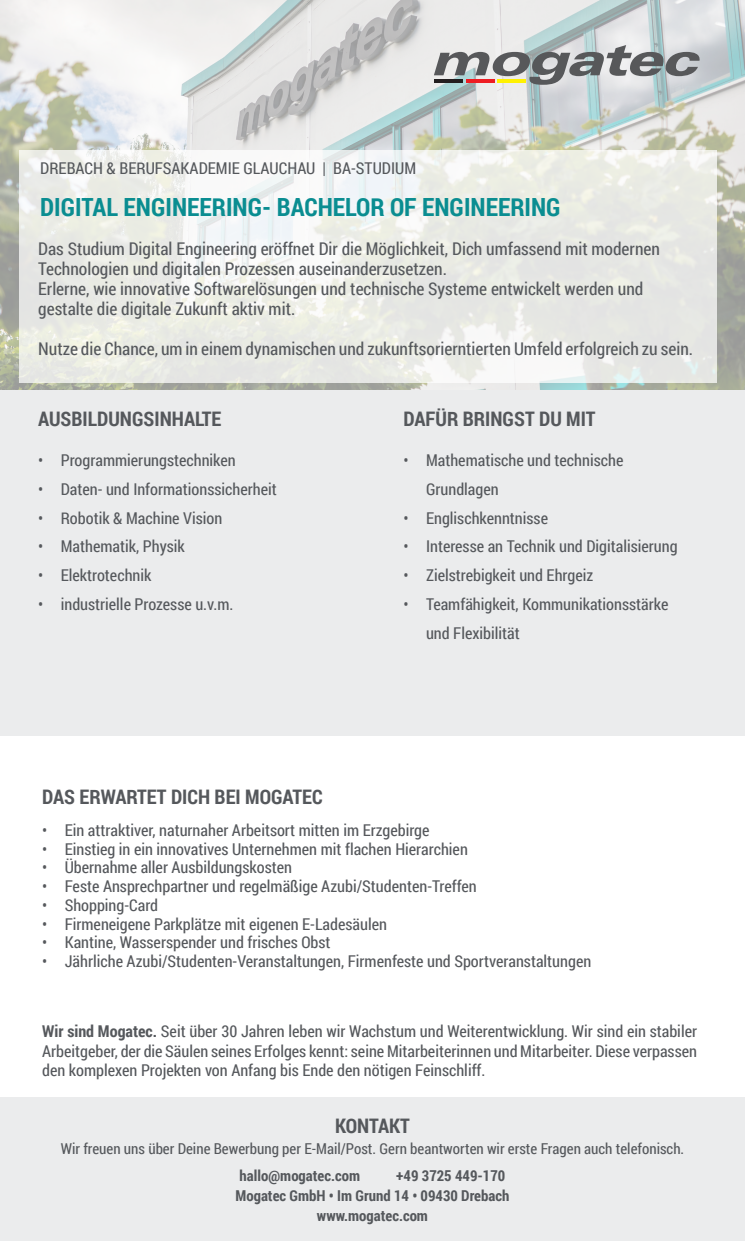
<style>
.page{position:relative;width:745px;height:1241px;background:#fff}
.page>*{position:absolute;margin:0;border:0;box-sizing:border-box;transform-origin:0 0}
.t1{font:700 25px "Roboto Condensed";color:#0a8d91}
.t2{font:700 20px "Roboto Condensed";color:#55585c}
.t3{font:17.5px/20px "Roboto Condensed";color:#55585c}
.t4{font:16.25px/19.5px "Roboto Condensed";color:#55585c}
.t5{font:15px "Roboto Condensed";color:#55585c}
.t6{font:700 15px "Roboto Condensed";color:#55585c}
.s1{font-weight:700}
</style>
<div class="page">
<img style="left:0;top:0;width:744px;height:390px">
<svg style="left:433px;top:45px;width:266px;height:40px;background:#a7aaab"></svg>
<hr style="left:433px;top:79px;width:29px;height:3px;background:#231f20">
<hr style="left:465px;top:79px;width:29px;height:3px;background:#ee1d23">
<hr style="left:497px;top:79px;width:29px;height:3px;background:#fff101">
<svg style="left:19px;top:150px;width:697px;height:233px;fill:#eaece4"></svg>
<div style="left:0;top:1097px;width:744px;height:143px;background:#ebeced"></div>
<div style="left:0;top:390px;width:744px;height:345px;background:#ebeced"></div>
<p class="t4" style="left:40px;top:158px;width:377px">DREBACH &amp; BERUFSAKADEMIE GLAUCHAU | BA-STUDIUM</p>
<p class="t1" style="left:40px;top:189px;width:521px">DIGITAL ENGINEERING- BACHELOR OF ENGINEERING</p>
<p class="t3" style="left:38px;top:238px;width:623px">Das Studium Digital Engineering eröffnet Dir die Möglichkeit, Dich umfassend mit modernen Technologien und digitalen Prozessen auseinanderzusetzen.<br>Erlerne, wie innovative Softwarelösungen und technische Systeme entwickelt werden und gestalte die digitale Zukunft aktiv mit.</p>
<p class="t3" style="left:38px;top:338px;width:656px">Nutze die Chance, um in einem dynamischen und zukunftsorierntierten Umfeld erfolgreich zu sein.</p>
<p class="t2" style="left:38px;top:405px;width:185px">AUSBILDUNGSINHALTE</p>
<p class="t4" style="left:38px;top:450px;width:199px">• Programmierungstechniken</p>
<p class="t4" style="left:38px;top:479px;width:240px">• Daten- und Informationssicherheit</p>
<p class="t4" style="left:38px;top:507px;width:185px">• Robotik &amp; Machine Vision</p>
<p class="t4" style="left:38px;top:536px;width:148px">• Mathematik, Physik</p>
<p class="t4" style="left:38px;top:565px;width:115px">• Elektrotechnik</p>
<p class="t4" style="left:38px;top:594px;width:197px">• industrielle Prozesse u.v.m.</p>
<p class="t2" style="left:403px;top:405px;width:193px">DAFÜR BRINGST DU MIT</p>
<p class="t4" style="left:426px;top:445px;width:199px;line-height:28.8px;text-indent:-22px">• Mathematische und technische<br>Grundlagen</p>
<p class="t4" style="left:403px;top:507px;width:146px">• Englischkenntnisse</p>
<p class="t4" style="left:403px;top:536px;width:275px">• Interesse an Technik und Digitalisierung</p>
<p class="t4" style="left:403px;top:565px;width:191px">• Zielstrebigkeit und Ehrgeiz</p>
<p class="t4" style="left:426px;top:589px;width:244px;line-height:28.8px;text-indent:-22px">• Teamfähigkeit, Kommunikationsstärke und Flexibilität</p>
<p class="t2" style="left:42px;top:783px;width:282px">DAS ERWARTET DICH BEI MOGATEC</p>
<p class="t4" style="left:42px;top:819px;width:388px">• Ein attraktiver, naturnaher Arbeitsort mitten im Erzgebirge</p>
<p class="t4" style="left:42px;top:838px;width:427px">• Einstieg in ein innovatives Unternehmen mit flachen Hierarchien</p>
<p class="t4" style="left:42px;top:857px;width:251px">• Übernahme aller Ausbildungskosten</p>
<p class="t4" style="left:42px;top:875px;width:436px">• Feste Ansprechpartner und regelmäßige Azubi/Studenten-Treffen</p>
<p class="t4" style="left:42px;top:894px;width:117px">• Shopping-Card</p>
<p class="t4" style="left:42px;top:913px;width:346px">• Firmeneigene Parkplätze mit eigenen E-Ladesäulen</p>
<p class="t4" style="left:42px;top:932px;width:290px">• Kantine, Wasserspender und frisches Obst</p>
<p class="t4" style="left:42px;top:950px;width:550px">• Jährliche Azubi/Studenten-Veranstaltungen, Firmenfeste und Sportveranstaltungen</p>
<p class="t4" style="left:42px;top:1020px;width:656px;text-align:justify"><span class="s1">Wir sind Mogatec.</span> Seit über 30 Jahren leben wir Wachstum und Weiterentwicklung. Wir sind ein stabiler Arbeitgeber, der die Säulen seines Erfolges kennt: seine Mitarbeiterinnen und Mitarbeiter. Diese verpassen den komplexen Projekten von Anfang bis Ende den nötigen Feinschliff.</p>
<p class="t2" style="left:335px;top:1111px;width:76px">KONTAKT</p>
<p class="t5" style="left:61px;top:1137px;width:624px">Wir freuen uns über Deine Bewerbung per E-Mail/Post. Gern beantworten wir erste Fragen auch telefonisch.</p>
<p class="t6" style="left:239px;top:1164px;width:122px">hallo@mogatec.com</p>
<p class="t6" style="left:396px;top:1164px;width:110px">+49 3725 449-170</p>
<p class="t6" style="left:235px;top:1184px;width:275px">Mogatec GmbH • Im Grund 14 • 09430 Drebach</p>
<p class="t6" style="left:317px;top:1204px;width:112px">www.mogatec.com</p>
</div>
